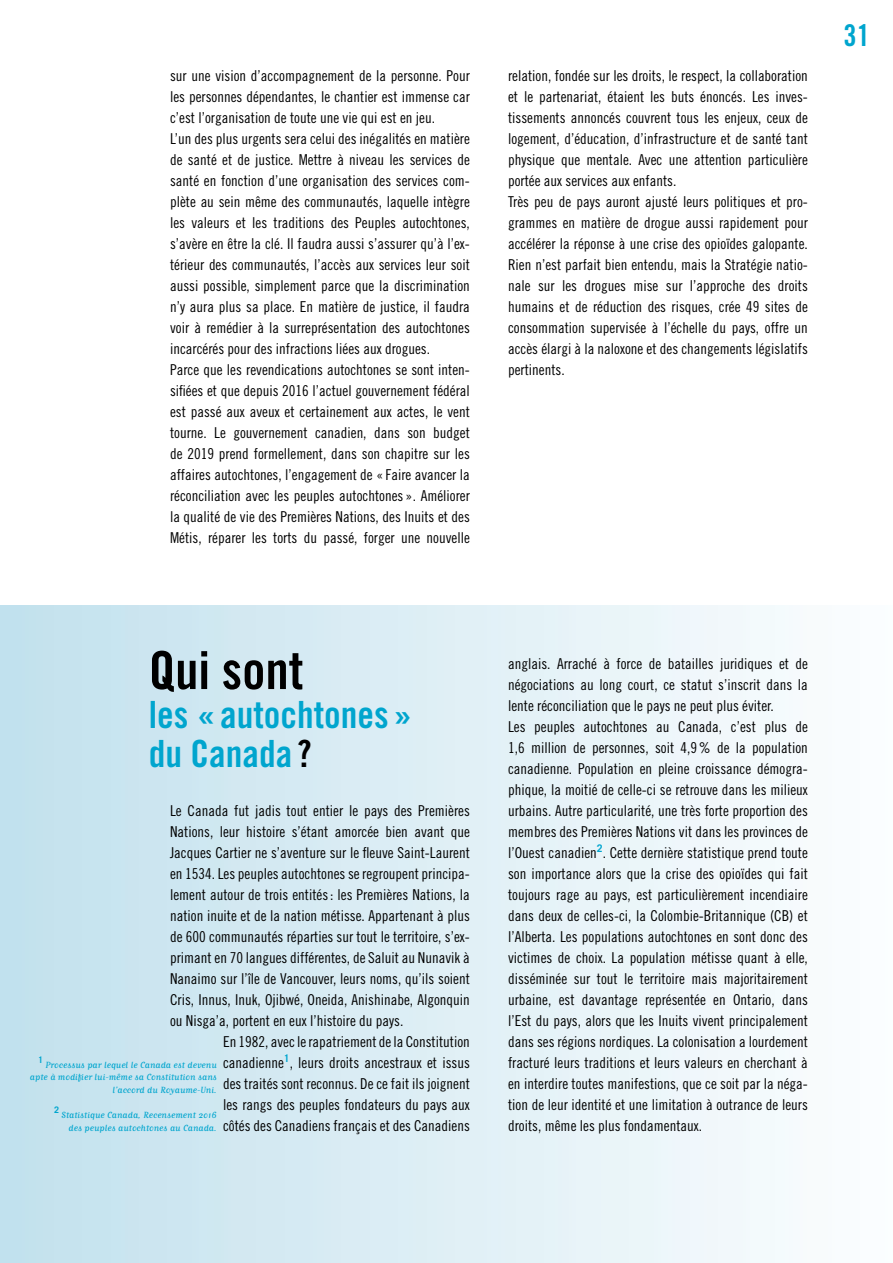
<style>
.page{position:relative;width:893px;height:1263px;background:#fff}
.page>*{position:absolute;margin:0;border:0;box-sizing:border-box;transform-origin:0 0}
.t1{font:52.5px "Trade Gothic Bold Cond Twenty";color:#000}
.t2{font:37.5px/39px "Trade Gothic Bold Cond Twenty";color:#00a5ce}
.t3{font:30px "Trade Gothic Bold Cond Twenty";color:#00a5ce}
.t4{font:15px/21px "Trade Gothic Cond Eighteen";color:#000}
.t5{font:10.5px/12.6px "Matrix Script";color:#00a5ce;text-align:right}
.s1{color:#000}
</style>
<div class="page">
<div style="left:0;top:606px;width:893px;height:657px;background:linear-gradient(to right,#c2e1ed,#fcfeff)"></div>
<p class="t4" style="left:170px;top:65px;width:301px">sur une vision d’accompagnement de la personne. Pour les personnes dépendantes, le chantier est immense car c’est l’organisation de toute une vie qui est en jeu.<br>L’un des plus urgents sera celui des inégalités en matière de santé et de justice. Mettre à niveau les services de santé en fonction d’une organisation des services com&shy;plète au sein même des communautés, laquelle intègre les valeurs et les traditions des Peuples autochtones, s’avère en être la clé. Il faudra aussi s’assurer qu’à l’ex&shy;térieur des communautés, l’accès aux services leur soit aussi possible, simplement parce que la discrimination n’y aura plus sa place. En matière de justice, il faudra voir à remédier à la surreprésentation des autochtones incarcérés pour des infractions liées aux drogues.<br>Parce que les revendications autochtones se sont inten&shy;sifiées et que depuis 2016 l’actuel gouvernement fédéral est passé aux aveux et certainement aux actes, le vent tourne. Le gouvernement canadien, dans son budget de 2019 prend formellement, dans son chapitre sur les affaires autochtones, l’engagement de «Faire avancer la réconciliation avec les peuples autochtones». Améliorer la qualité de vie des Premières Nations, des Inuits et des Métis, réparer les torts du passé, forger une nouvelle</p>
<p class="t4" style="left:508px;top:65px;width:301px">relation, fondée sur les droits, le respect, la collaboration et le partenariat, étaient les buts énoncés. Les inves&shy;tissements annoncés couvrent tous les enjeux, ceux de logement, d’éducation, d’infrastructure et de santé tant physique que mentale. Avec une attention particulière portée aux services aux enfants.<br>Très peu de pays auront ajusté leurs politiques et pro&shy;grammes en matière de drogue aussi rapidement pour accélérer la réponse à une crise des opioïdes galopante.<br>Rien n’est parfait bien entendu, mais la Stratégie natio&shy;nale sur les drogues mise sur l’approche des droits humains et de réduction des risques, crée 49 sites de consommation supervisée à l’échelle du pays, offre un accès élargi à la naloxone et des changements législatifs pertinents.</p>
<h3 class="t3" style="left:843px;top:17px;width:28px">31</h3>
<h1 class="t1" style="left:149px;top:638px;width:156px">Qui sont</h1>
<h2 class="t2" style="left:149px;top:695px;width:265px">les «autochtones» du Canada <span class="s1">?</span></h2>
<p class="t4" style="left:170px;top:800px;width:301px;text-align:justify">Le Canada fut jadis tout entier le pays des Premières Nations, leur histoire s’étant amorcée bien avant que Jacques Cartier ne s’aventure sur le fleuve Saint-Laurent en 1534. Les peuples autochtones se regroupent principa&shy;lement autour de trois entités: les Premières Nations, la nation inuite et de la nation métisse. Appartenant à plus de 600 communautés réparties sur tout le territoire, s’ex&shy;primant en 70 langues différentes, de Saluit au Nunavik à Nanaimo sur l’île de Vancouver, leurs noms, qu’ils soient Cris, Innus, Inuk, Ojibwé, Oneida, Anishinabe, Algonquin ou Nisga’a, portent en eux l’histoire du pays.</p>
<p class="t4" style="left:223px;top:1031px;width:248px;text-align:justify">En 1982, avec le rapatriement de la Constitution canadienne<sup>1</sup>, leurs droits ancestraux et issus des traités sont reconnus. De ce fait ils joignent les rangs des peuples fondateurs du pays aux côtés des Canadiens français et des Canadiens</p>
<p class="t5" style="left:30px;top:1058px;width:188px"><sup>1</sup> Processus par lequel le Canada est devenu apte à modifier lui-même sa Constitution sans l’accord du Royaume-Uni.</p>
<p class="t5" style="left:54px;top:1108px;width:164px"><sup>2</sup> Statistique Canada, Recensement 2016 des peuples autochtones au Canada.</p>
<p class="t4" style="left:508px;top:653px;width:301px">anglais. Arraché à force de batailles juridiques et de négociations au long court, ce statut s’inscrit dans la lente réconciliation que le pays ne peut plus éviter.<br>Les peuples autochtones au Canada, c’est plus de 1,6 million de personnes, soit 4,9% de la population canadienne. Population en pleine croissance démogra&shy;phique, la moitié de celle-ci se retrouve dans les milieux urbains. Autre particularité, une très forte proportion des membres des Premières Nations vit dans les provinces de l’Ouest canadien<sup>2</sup>. Cette dernière statistique prend toute son importance alors que la crise des opioïdes qui fait toujours rage au pays, est particulièrement incendiaire dans deux de celles-ci, la Colombie-Britannique (CB) et l’Alberta. Les populations autochtones en sont donc des victimes de choix. La population métisse quant à elle, disséminée sur tout le territoire mais majoritairement urbaine, est davantage représentée en Ontario, dans l’Est du pays, alors que les Inuits vivent principalement dans ses régions nordiques. La colonisation a lourdement fracturé leurs traditions et leurs valeurs en cherchant à en interdire toutes manifestions, que ce soit par la néga&shy;tion de leur identité et une limitation à outrance de leurs droits, même les plus fondamentaux.</p>
</div>
